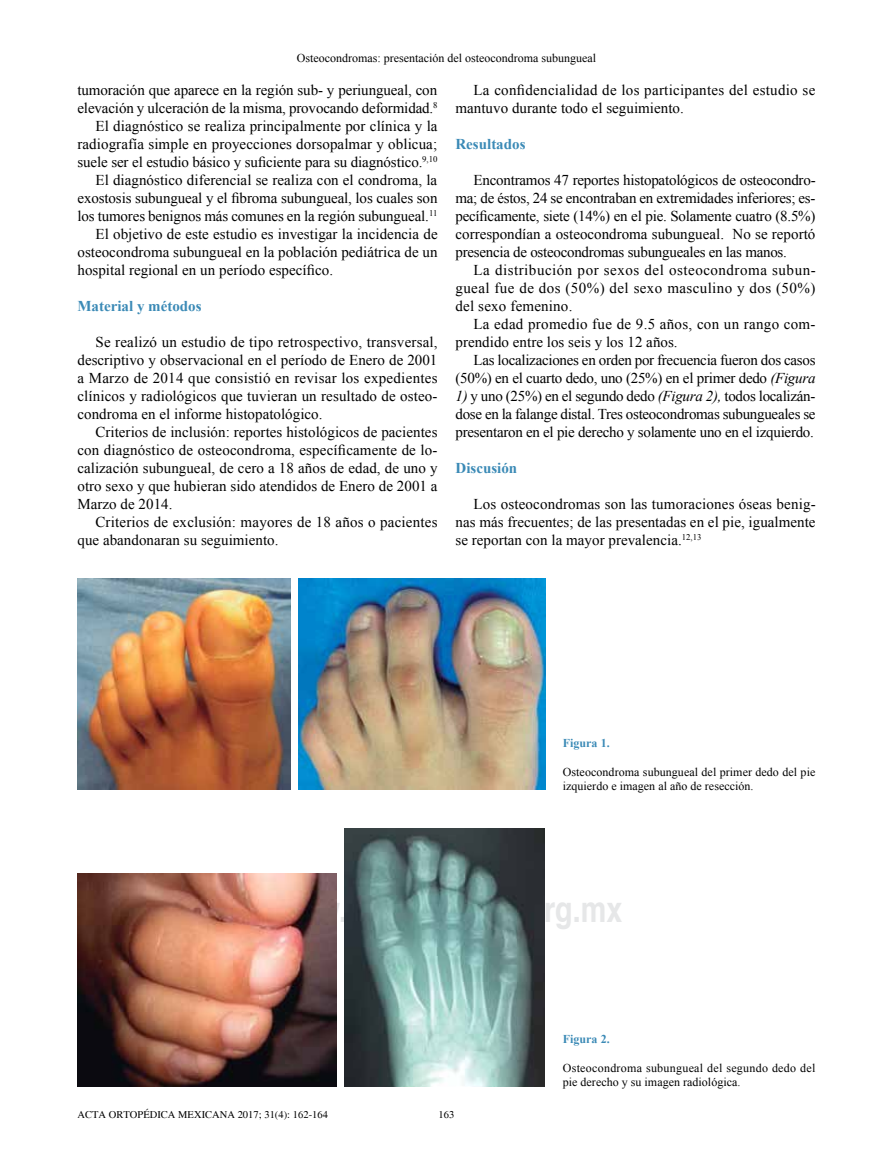
<style>
.page{position:relative;width:893px;height:1170px;background:#fff}
.page>*{position:absolute;margin:0;border:0;box-sizing:border-box;transform-origin:0 0}
.t1{font:15px/18px "Times New Roman";color:#000;text-align:justify}
.t2{font:15px/18px "Times New Roman";letter-spacing:.02em;color:#000}
.t3{font:15px/18px "Times New Roman";letter-spacing:-.02em;color:#000;text-align:right}
.t4{font:700 15px "Times New Roman";color:#3b8ab6}
.t5{font:12px/14.4px "Times New Roman";color:#000}
.t6{font:12px/14.4px "Times New Roman";letter-spacing:.025em;color:#000}
.t7{font:700 12px "Times New Roman";color:#3b8ab6}
.t8{font:10.5px "Times";letter-spacing:.005em;color:#000}
.s1{font-style:italic}
</style>
<div class="page">
<img style="left:78px;top:578px;width:213px;height:212px">
<img style="left:299px;top:578px;width:246px;height:212px">
<img style="left:77px;top:873px;width:259px;height:213px">
<img style="left:344px;top:828px;width:201px;height:258px">
<p class="t5" style="left:297px;top:51px;width:301px">Osteocondromas: presentación del osteocondroma subungueal</p>
<p class="t1" style="left:77px;top:80px;width:361px">tumoración que aparece en la región sub- y periungueal, con</p>
<p class="t1" style="left:77px;top:98px;width:361px">elevación y ulceración de la misma, provocando deformidad.<sup>8</sup></p>
<p class="t1" style="left:95px;top:116px;width:344px">El diagnóstico se realiza principalmente por clínica y la</p>
<p class="t1" style="left:77px;top:134px;width:361px">radiografía simple en proyecciones dorsopalmar y oblicua;</p>
<p class="t1" style="left:77px;top:152px;width:361px">suele ser el estudio básico y suficiente para su diagnóstico.<sup>9,10</sup></p>
<p class="t1" style="left:95px;top:170px;width:343px">El diagnóstico diferencial se realiza con el condroma, la</p>
<p class="t1" style="left:77px;top:188px;width:362px">exostosis subungueal y el fibroma subungueal, los cuales son</p>
<p class="t1" style="left:77px;top:206px;width:361px">los tumores benignos más comunes en la región subungueal.<sup>11</sup></p>
<p class="t1" style="left:95px;top:224px;width:344px">El objetivo de este estudio es investigar la incidencia de</p>
<p class="t1" style="left:77px;top:242px;width:362px">osteocondroma subungueal en la población pediátrica de un</p>
<p class="t1" style="left:77px;top:260px;width:257px">hospital regional en un período específico.</p>
<p class="t4" style="left:77px;top:295px;width:126px">Material y métodos</p>
<p class="t1" style="left:77px;top:332px;width:362px;text-indent:18px">Se realizó un estudio de tipo retrospectivo, transversal, descriptivo y observacional en el período de Enero de 2001 a Marzo de 2014 que consistió en revisar los expedientes clínicos y radiológicos que tuvieran un resultado de osteo&shy;condroma en el informe histopatológico.</p>
<p class="t1" style="left:77px;top:422px;width:362px;text-indent:18px">Criterios de inclusión: reportes histológicos de pacientes con diagnóstico de osteocondroma, específicamente de lo&shy;calización subungueal, de cero a 18 años de edad, de uno y otro sexo y que hubieran sido atendidos de Enero de 2001 a Marzo de 2014.</p>
<p class="t1" style="left:77px;top:512px;width:362px;text-indent:18px">Criterios de exclusión: mayores de 18 años o pacientes que abandonaran su seguimiento.</p>
<p class="t2" style="left:455px;top:80px;width:361px;text-indent:18px">La confidencialidad de los participantes del estudio se mantuvo durante todo el seguimiento.</p>
<p class="t4" style="left:455px;top:133px;width:72px">Resultados</p>
<p class="t1" style="left:455px;top:170px;width:362px;text-indent:18px">Encontramos 47 reportes histopatológicos de osteocondro&shy;ma; de éstos, 24 se encontraban en extremidades inferiores; es&shy;pecíficamente, siete (14%) en el pie. Solamente cuatro (8.5%) correspondían a osteocondroma subungueal. No se reportó presencia de osteocondromas subungueales en las manos.</p>
<p class="t1" style="left:455px;top:260px;width:362px;text-indent:18px">La distribución por sexos del osteocondroma subun&shy;gueal fue de dos (50%) del sexo masculino y dos (50%) del sexo femenino.</p>
<p class="t2" style="left:455px;top:314px;width:362px;text-indent:18px">La edad promedio fue de 9.5 años, con un rango com&shy;prendido entre los seis y los 12 años.</p>
<p class="t3" style="left:455px;top:350px;width:362px">Las localizaciones en orden por frecuencia fueron dos casos (50%) en el cuarto dedo, uno (25%) en el primer dedo <span class="s1">(Figura</span></p>
<p class="t1" style="left:455px;top:386px;width:362px"><span class="s1">1)</span> y uno (25%) en el segundo dedo <span class="s1">(Figura 2),</span> todos localizán&shy;dose en la falange distal. Tres osteocondromas subungueales se presentaron en el pie derecho y solamente uno en el izquierdo.</p>
<p class="t4" style="left:455px;top:457px;width:63px">Discusión</p>
<p class="t1" style="left:455px;top:494px;width:362px;text-indent:18px">Los osteocondromas son las tumoraciones óseas benig&shy;nas más frecuentes; de las presentadas en el pie, igualmente se reportan con la mayor prevalencia.<sup>12,13</sup></p>
<p class="t7" style="left:563px;top:734px;width:48px">Figura 1.</p>
<p class="t5" style="left:563px;top:764px;width:254px">Osteocondroma subungueal del primer dedo del pie izquierdo e imagen al año de resección.</p>
<p class="t7" style="left:563px;top:1030px;width:48px">Figura 2.</p>
<p class="t6" style="left:563px;top:1060px;width:254px">Osteocondroma subungueal del segundo dedo del pie derecho y su imagen radiológica.</p>
<p class="t8" style="left:77px;top:1108px;width:252px">ACTA ORTOPÉDICA MEXICANA 2017; 31(4): 162-164</p>
<p class="t8" style="left:439px;top:1107px;width:17px">163</p>
</div>
